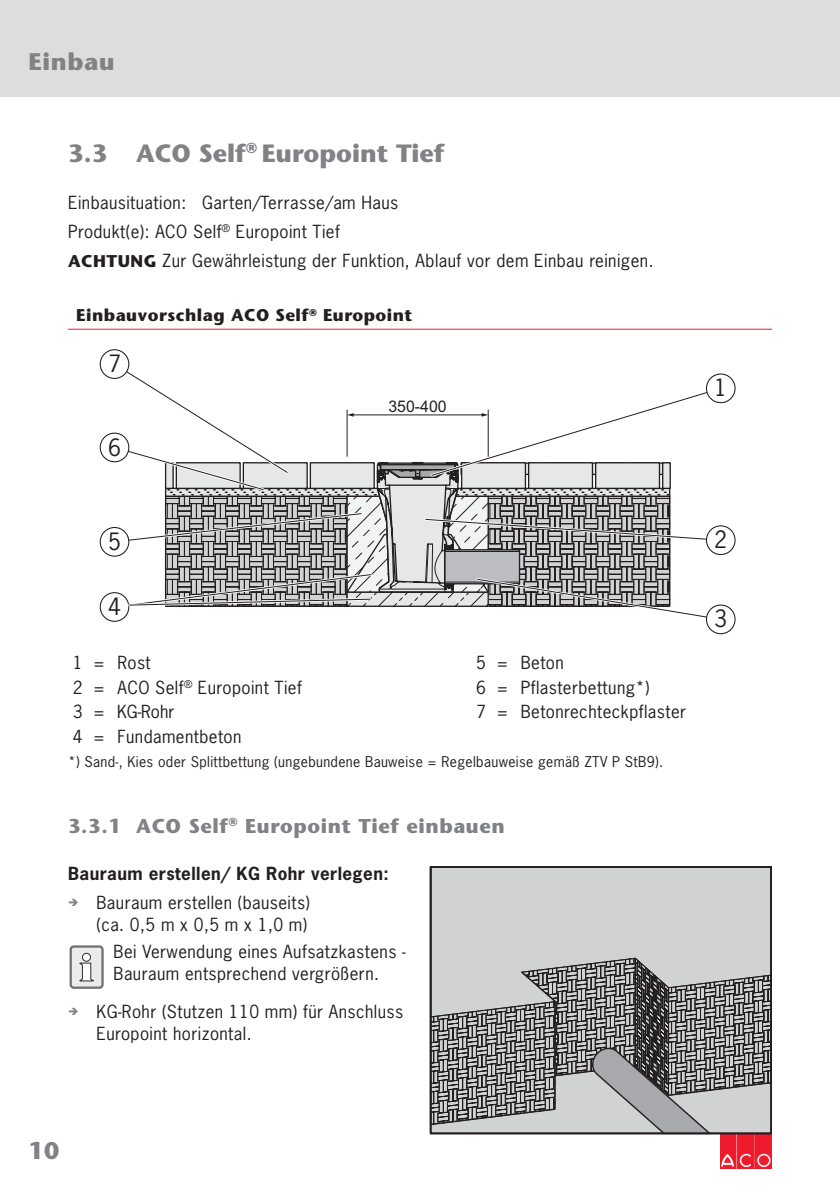
<style>
.page{position:relative;width:840px;height:1191px;background:#fff}
.page>*{position:absolute;margin:0;border:0;box-sizing:border-box;transform-origin:0 0}
.t1{font:700 25px "Stone Sans";color:#808285}
.t2{font:700 24px "Stone Sans";letter-spacing:.03em;color:#808285}
.t3{font:22.4px "News Gothic";color:#231f20}
.t4{font:700 20px "Stone Sans";letter-spacing:.03em;color:#808285}
.t5{font:17px/24.8px "News Gothic";letter-spacing:.025em;color:#231f20}
.t6{font:700 17px "Stone Sans";letter-spacing:.03em;color:#231f20}
.t7{font:700 17px "News Gothic";letter-spacing:.025em;color:#231f20}
.t8{font:16px "Arial";color:#231f20}
.t9{font:14px "News Gothic";letter-spacing:.025em;color:#231f20}
.s1{font-family:"Stone Sans";font-weight:700}
</style>
<div class="page">
<div style="left:719px;top:1129px;width:16px;height:39px;background:#ee1b2d"></div>
<div style="left:719px;top:1129px;width:16px;height:39px;border:1px solid #ee1b2d"></div>
<div style="left:736px;top:1129px;width:17px;height:39px;background:#ee1b2d;border:1px solid #ee1b2d"></div>
<svg style="left:720px;top:1153px;width:31px;height:14px"></svg>
<div style="left:755px;top:1129px;width:16px;height:39px;background:#ee1b2d"></div>
<svg style="left:756px;top:1153px;width:14px;height:14px"></svg>
<div style="left:756px;top:1153px;width:14px;height:14px;border:1px solid #ee1b2d;border-radius:50%"></div>
<div style="left:758px;top:1155px;width:10px;height:10px;background:#ee1b2d;border-radius:50%"></div>
<div style="left:758px;top:1155px;width:10px;height:10px;border:1px solid #ee1b2d;border-radius:50%"></div>
<div style="left:0;top:0;width:839px;height:96px;background:#dcdddf"></div>
<hr style="left:68px;top:329px;width:703px;height:1px;background:#ee1d23">
<div style="left:705px;top:373px;width:30px;height:30px;border:1px solid #231f20;border-radius:50%"></div>
<div style="left:705px;top:604px;width:30px;height:30px;border:1px solid #231f20;border-radius:50%"></div>
<div style="left:705px;top:525px;width:30px;height:30px;border:1px solid #231f20;border-radius:50%"></div>
<div style="left:100px;top:527px;width:29px;height:29px;border:1px solid #231f20;border-radius:50%"></div>
<div style="left:100px;top:592px;width:29px;height:30px;border:1px solid #231f20;border-radius:50%"></div>
<div style="left:100px;top:432px;width:29px;height:30px;border:1px solid #231f20;border-radius:50%"></div>
<div style="left:100px;top:349px;width:29px;height:30px;border:1px solid #231f20;border-radius:50%"></div>
<svg style="left:111px;top:360px;width:612px;height:275px"></svg>
<hr style="left:487px;top:410px;width:1px;height:46px;background:#231f20">
<hr style="left:351px;top:414px;width:132px;height:1px;background:#231f20">
<hr style="left:346px;top:410px;width:1px;height:46px;background:#231f20">
<div style="left:71px;top:946px;width:31px;height:41px;background:#ebebeb;border-radius:3px"></div>
<div style="left:69px;top:945px;width:35px;height:43px;border:2px solid #707070;border-radius:3px"></div>
<svg style="left:79px;top:962px;width:15px;height:19px"></svg>
<div style="left:82px;top:953px;width:8px;height:8px;background:#fff;border-radius:50%"></div>
<div style="left:82px;top:953px;width:9px;height:8px;border:1px solid #2e2e2e;border-radius:50%"></div>
<div style="left:432px;top:869px;width:336px;height:88px;background:#d1d2d4"></div>
<svg style="left:432px;top:957px;width:336px;height:174px;background:#9b9a9c"></svg>
<div style="left:429px;top:866px;width:342px;height:268px;border:2px solid #231f20"></div>
<h2 class="t2" style="left:28px;top:47px;width:88px">Einbau</h2>
<h1 class="t1" style="left:68px;top:137px;width:377px">3.3 ACO Self<sup>®</sup> Europoint Tief</h1>
<p class="t5" style="left:68px;top:188px;width:586px;line-height:28.8px">Einbausituation: Garten/Terrasse/am Haus<br>Produkt(e): ACO Self<sup>®</sup> Europoint Tief<br><span class="s1">ACHTUNG</span> Zur Gewährleistung der Funktion, Ablauf vor dem Einbau reinigen.</p>
<p class="t6" style="left:76px;top:304px;width:337px">Einbauvorschlag ACO Self<sup>®</sup> Europoint</p>
<h3 class="t3" style="left:108px;top:349px;width:14px">7</h3>
<h3 class="t3" style="left:108px;top:433px;width:14px">6</h3>
<p class="t8" style="left:388px;top:396px;width:60px">350-400</p>
<h3 class="t3" style="left:714px;top:373px;width:14px">1</h3>
<h3 class="t3" style="left:108px;top:527px;width:14px">5</h3>
<h3 class="t3" style="left:714px;top:525px;width:14px">2</h3>
<h3 class="t3" style="left:108px;top:592px;width:14px">4</h3>
<p class="t5" style="left:73px;top:649px;width:231px">1 = Rost<br>2 = ACO Self<sup>®</sup> Europoint Tief<br>3 = KG-Rohr<br>4 = Fundamentbeton</p>
<p class="t5" style="left:475px;top:649px;width:211px">5 = Beton<br>6 = Pflasterbettung*)<br>7 = Betonrechteckpflaster</p>
<p class="t9" style="left:68px;top:753px;width:596px">*) Sand-, Kies oder Splittbettung (ungebundene Bauweise = Regelbauweise gemäß ZTV P StB9).</p>
<p class="t4" style="left:68px;top:813px;width:438px">3.3.1 ACO Self<sup>®</sup> Europoint Tief einbauen</p>
<p class="t7" style="left:68px;top:862px;width:322px">Bauraum erstellen/ KG Rohr verlegen:</p>
<p class="t5" style="left:96px;top:891px;width:215px;line-height:22px">Bauraum erstellen (bauseits) (ca. 0,5 m x 0,5 m x 1,0 m)</p>
<p class="t5" style="left:113px;top:940px;width:293px;line-height:22px">Bei Verwendung eines Aufsatzkastens -<br>Bauraum entsprechend vergrößern.</p>
<p class="t5" style="left:96px;top:1000px;width:308px;line-height:22px">KG-Rohr (Stutzen 110 mm) für Anschluss<br>Europoint horizontal.</p>
<h3 class="t3" style="left:714px;top:604px;width:14px">3</h3>
<h2 class="t2" style="left:28px;top:1135px;width:32px">10</h2>
</div>
